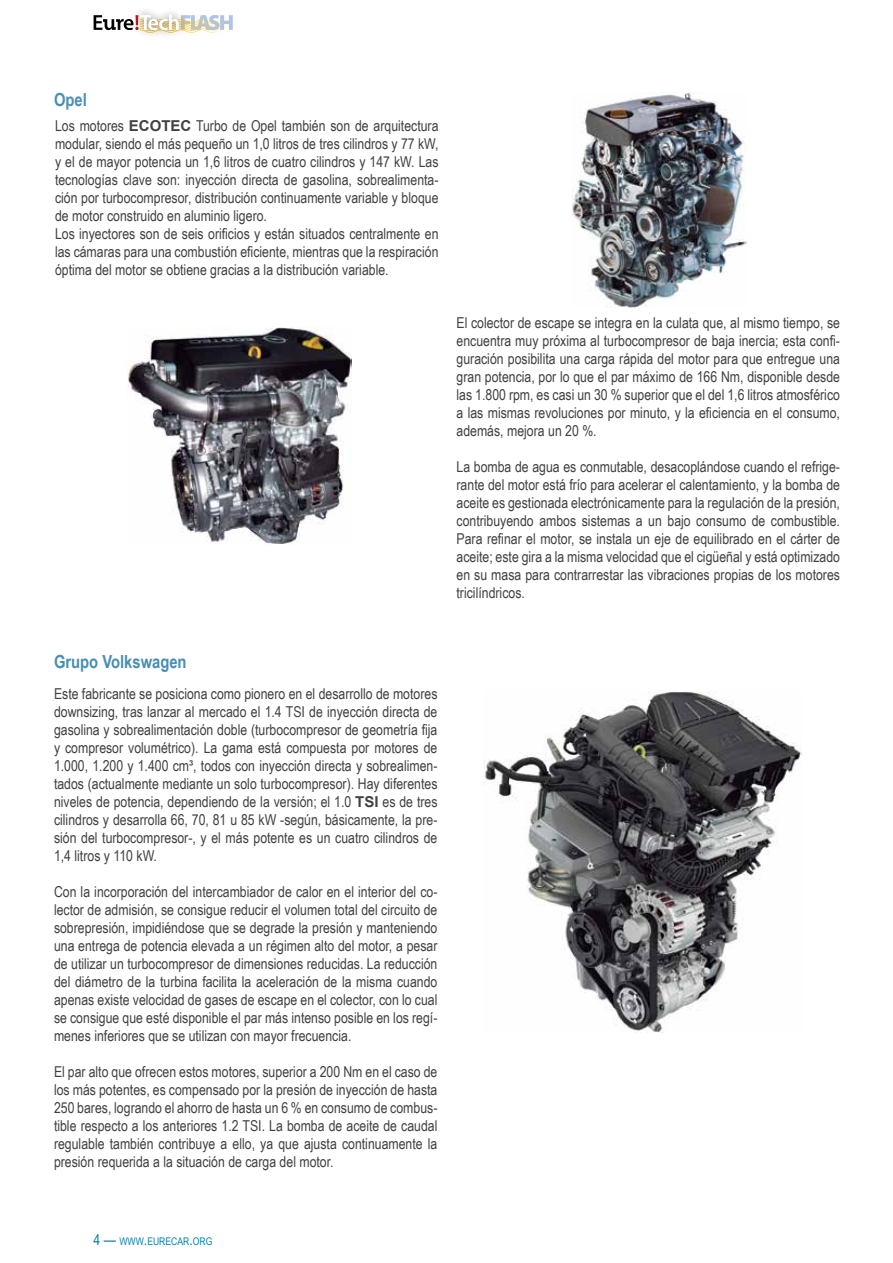
<style>
.page{position:relative;width:893px;height:1263px;background:#fff}
.page>*{position:absolute;margin:0;border:0;box-sizing:border-box;transform-origin:0 0}
.t1{font:700 18px "Arial Narrow";color:#478fb4}
.t2{font:15px/18px "Arial Narrow";color:#414042;text-align:justify}
.t3{font:10.5px "Arial Narrow";color:#0482ab}
.s1{font-family:"Arial";font-weight:700}
.s2{font-size:15px}
</style>
<div class="page">
<svg style="left:94px;top:14px;width:139px;height:19px"></svg>
<img style="left:571px;top:92px;width:175px;height:215px">
<img style="left:128px;top:326px;width:224px;height:218px">
<img style="left:484px;top:692px;width:317px;height:340px">
<p class="t1" style="left:54px;top:86px;width:34px">Opel</p>
<p class="t2" style="left:55px;top:116px;width:385px;text-align:left">Los motores <span class="s1">ECOTEC</span> Turbo de Opel también son de arquitectura modular, siendo el más pequeño un 1,0 litros de tres cilindros y 77 kW, y el de mayor potencia un 1,6 litros de cuatro cilindros y 147 kW. Las tecnologías clave son: inyección directa de gasolina, sobrealimenta&shy;ción por turbocompresor, distribución continuamente variable y bloque de motor construido en aluminio ligero.<br>Los inyectores son de seis orificios y están situados centralmente en las cámaras para una combustión eficiente, mientras que la respiración óptima del motor se obtiene gracias a la distribución variable.</p>
<p class="t2" style="left:457px;top:313px;width:385px">El colector de escape se integra en la culata que, al mismo tiempo, se encuentra muy próxima al turbocompresor de baja inercia; esta confi&shy;guración posibilita una carga rápida del motor para que entregue una gran potencia, por lo que el par máximo de 166 Nm, disponible desde las 1.800 rpm, es casi un 30 % superior que el del 1,6 litros atmosférico a las mismas revoluciones por minuto, y la eficiencia en el consumo, además, mejora un 20 %.</p>
<p class="t2" style="left:457px;top:457px;width:385px">La bomba de agua es conmutable, desacoplándose cuando el refrige&shy;rante del motor está frío para acelerar el calentamiento, y la bomba de aceite es gestionada electrónicamente para la regulación de la presión, contribuyendo ambos sistemas a un bajo consumo de combustible.<br>Para refinar el motor, se instala un eje de equilibrado en el cárter de aceite; este gira a la misma velocidad que el cigüeñal y está optimizado en su masa para contrarrestar las vibraciones propias de los motores tricilíndricos.</p>
<p class="t1" style="left:54px;top:648px;width:134px">Grupo Volkswagen</p>
<p class="t2" style="left:54px;top:684px;width:385px">Este fabricante se posiciona como pionero en el desarrollo de motores downsizing, tras lanzar al mercado el 1.4 TSI de inyección directa de gasolina y sobrealimentación doble (turbocompresor de geometría fija y compresor volumétrico). La gama está compuesta por motores de 1.000, 1.200 y 1.400 cm³, todos con inyección directa y sobrealimen&shy;tados (actualmente mediante un solo turbocompresor). Hay diferentes niveles de potencia, dependiendo de la versión; el 1.0 <span class="s1">TSI</span> es de tres cilindros y desarrolla 66, 70, 81 u 85 kW -según, básicamente, la pre&shy;sión del turbocompresor-, y el más potente es un cuatro cilindros de 1,4 litros y 110 kW.</p>
<p class="t2" style="left:54px;top:882px;width:385px">Con la incorporación del intercambiador de calor en el interior del co&shy;lector de admisión, se consigue reducir el volumen total del circuito de sobrepresión, impidiéndose que se degrade la presión y manteniendo una entrega de potencia elevada a un régimen alto del motor, a pesar de utilizar un turbocompresor de dimensiones reducidas. La reducción del diámetro de la turbina facilita la aceleración de la misma cuando apenas existe velocidad de gases de escape en el colector, con lo cual se consigue que esté disponible el par más intenso posible en los regí&shy;menes inferiores que se utilizan con mayor frecuencia.</p>
<p class="t2" style="left:54px;top:1062px;width:385px">El par alto que ofrecen estos motores, superior a 200 Nm en el caso de los más potentes, es compensado por la presión de inyección de hasta 250 bares, logrando el ahorro de hasta un 6 % en consumo de combus&shy;tible respecto a los anteriores 1.2 TSI. La bomba de aceite de caudal regulable también contribuye a ello, ya que ajusta continuamente la presión requerida a la situación de carga del motor.</p>
<p class="t3" style="left:94px;top:1233px;width:120px"><span class="s2">4 —</span> WWW<span class="s2">.</span>EURECAR<span class="s2">.</span>ORG</p>
</div>
